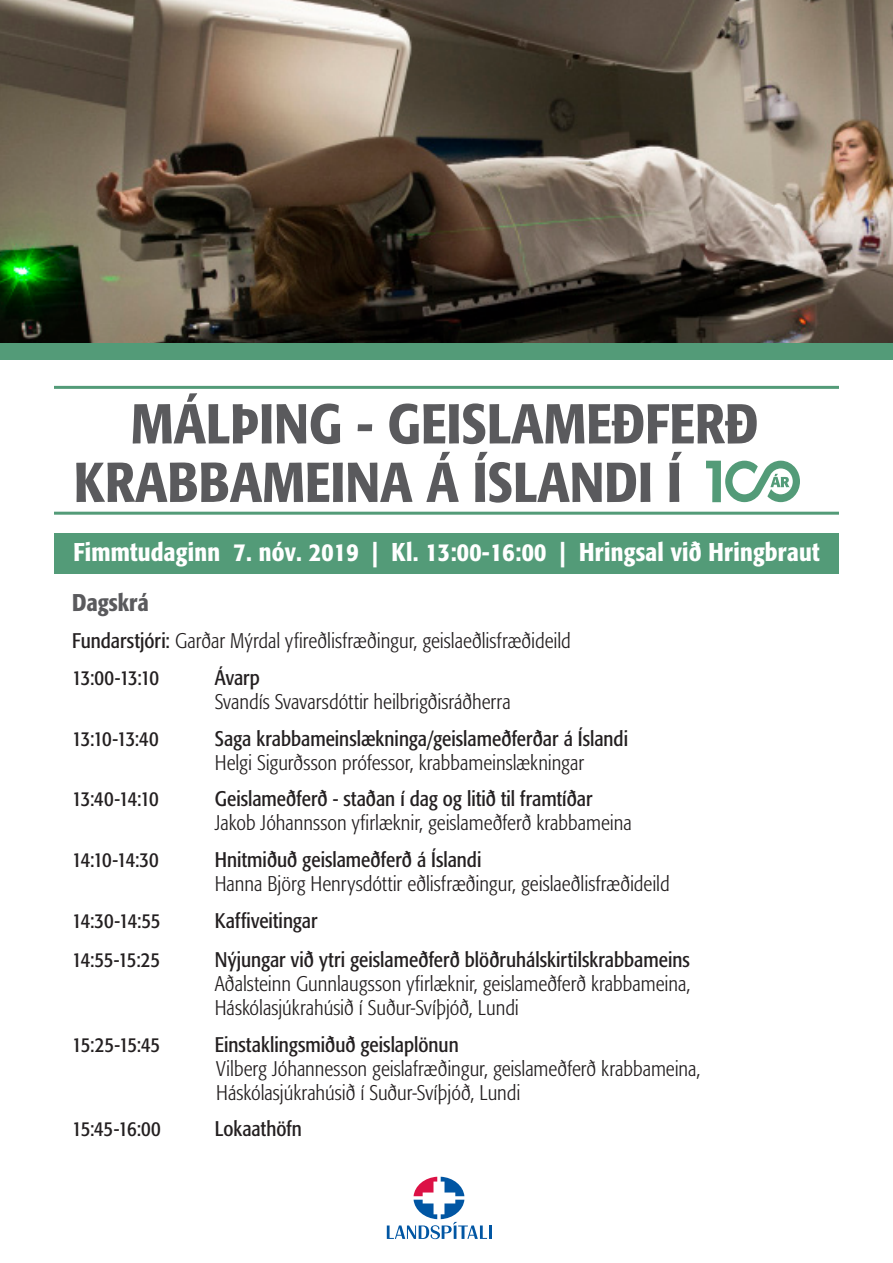
<style>
.page{position:relative;width:893px;height:1263px;background:#fff}
.page>*{position:absolute;margin:0;border:0;box-sizing:border-box;transform-origin:0 0}
.t1{font:500 condensed 55.5px/58.5px "Formata";color:#5a5a5d;text-align:center}
.t2{font:500 condensed 25.5px "Formata";letter-spacing:.01em;color:#fff}
.t3{font:500 condensed 24px "Formata";color:#5a5a5d}
.texti{font:300 condensed 21px/24px "Formata";color:#231f20}
.millifyrisögn{font:condensed 21px "Formata";color:#231f20}
.s1{color:#fff}
.s2{font-weight:400}
</style>
<div class="page">
<img style="left:0;top:0;width:893px;height:344px">
<hr style="left:489px;top:1225px;width:3px;height:14px;background:#0156a3">
<svg style="left:387px;top:1177px;width:100px;height:62px"></svg>
<div style="left:54px;top:533px;width:785px;height:41px;background:#539b78"></div>
<hr style="left:54px;top:386px;width:785px;height:3px;background:#539b78">
<hr style="left:54px;top:512px;width:785px;height:3px;background:#539b78">
<div style="left:0;top:344px;width:893px;height:16px;background:#539b78"></div>
<svg style="left:706px;top:461px;width:94px;height:41px"></svg>
<p class="t1" style="left:74px;top:394px;width:743px">MÁLÞING - GEISLAMEÐFERÐ<br>KRABBAMEINA Á ÍSLANDI Í <span class="s1">FFFF</span></p>
<p class="t2" style="left:73px;top:537px;width:748px">Fimmtudaginn 7. nóv. 2019 | Kl. 13:00-16:00 | Hringsal við Hringbraut</p>
<p class="t3" style="left:72px;top:588px;width:78px">Dagskrá</p>
<p class="texti" style="left:72px;top:629px;width:500px"><span class="s2">Fundarstjóri:</span> Garðar Mýrdal yfireðlisfræðingur, geislaeðlisfræðideild</p>
<p class="millifyrisögn" style="left:72px;top:665px;width:88px">13:00-13:10</p>
<p class="millifyrisögn" style="left:215px;top:665px;width:47px">Ávarp</p>
<p class="texti" style="left:215px;top:690px;width:297px">Svandís Svavarsdóttir heilbrigðisráðherra</p>
<p class="millifyrisögn" style="left:72px;top:726px;width:88px">13:10-13:40</p>
<p class="millifyrisögn" style="left:215px;top:726px;width:415px">Saga krabbameinslækninga/geislameðferðar á Íslandi</p>
<p class="texti" style="left:215px;top:750px;width:371px">Helgi Sigurðsson prófessor, krabbameinslækningar</p>
<p class="millifyrisögn" style="left:72px;top:787px;width:88px">13:40-14:10</p>
<p class="millifyrisögn" style="left:215px;top:787px;width:379px">Geislameðferð - staðan í dag og litið til framtíðar</p>
<p class="texti" style="left:215px;top:811px;width:418px">Jakob Jóhannsson yfirlæknir, geislameðferð krabbameina</p>
<p class="millifyrisögn" style="left:72px;top:847px;width:88px">14:10-14:30</p>
<p class="millifyrisögn" style="left:215px;top:847px;width:268px">Hnitmiðuð geislameðferð á Íslandi</p>
<p class="texti" style="left:215px;top:872px;width:456px">Hanna Björg Henrysdóttir eðlisfræðingur, geislaeðlisfræðideild</p>
<p class="millifyrisögn" style="left:72px;top:908px;width:90px">14:30-14:55</p>
<p class="millifyrisögn" style="left:215px;top:908px;width:104px">Kaffiveitingar</p>
<p class="millifyrisögn" style="left:72px;top:947px;width:89px">14:55-15:25</p>
<p class="millifyrisögn" style="left:215px;top:947px;width:477px">Nýjungar við ytri geislameðferð blöðruhálskirtilskrabbameins</p>
<p class="texti" style="left:215px;top:972px;width:477px">Aðalsteinn Gunnlaugsson yfirlæknir, geislameðferð krabbameina,<br>Háskólasjúkrahúsið í Suður-Svíþjóð, Lundi</p>
<p class="millifyrisögn" style="left:72px;top:1032px;width:89px">15:25-15:45</p>
<p class="millifyrisögn" style="left:215px;top:1032px;width:245px">Einstaklingsmiðuð geislaplönun</p>
<p class="texti" style="left:216px;top:1056px;width:486px">Vilberg Jóhannesson geislafræðingur, geislameðferð krabbameina,<br>Háskólasjúkrahúsið í Suður-Svíþjóð, Lundi</p>
<p class="millifyrisögn" style="left:72px;top:1117px;width:90px">15:45-16:00</p>
<p class="millifyrisögn" style="left:215px;top:1117px;width:89px">Lokaathöfn</p>
</div>
